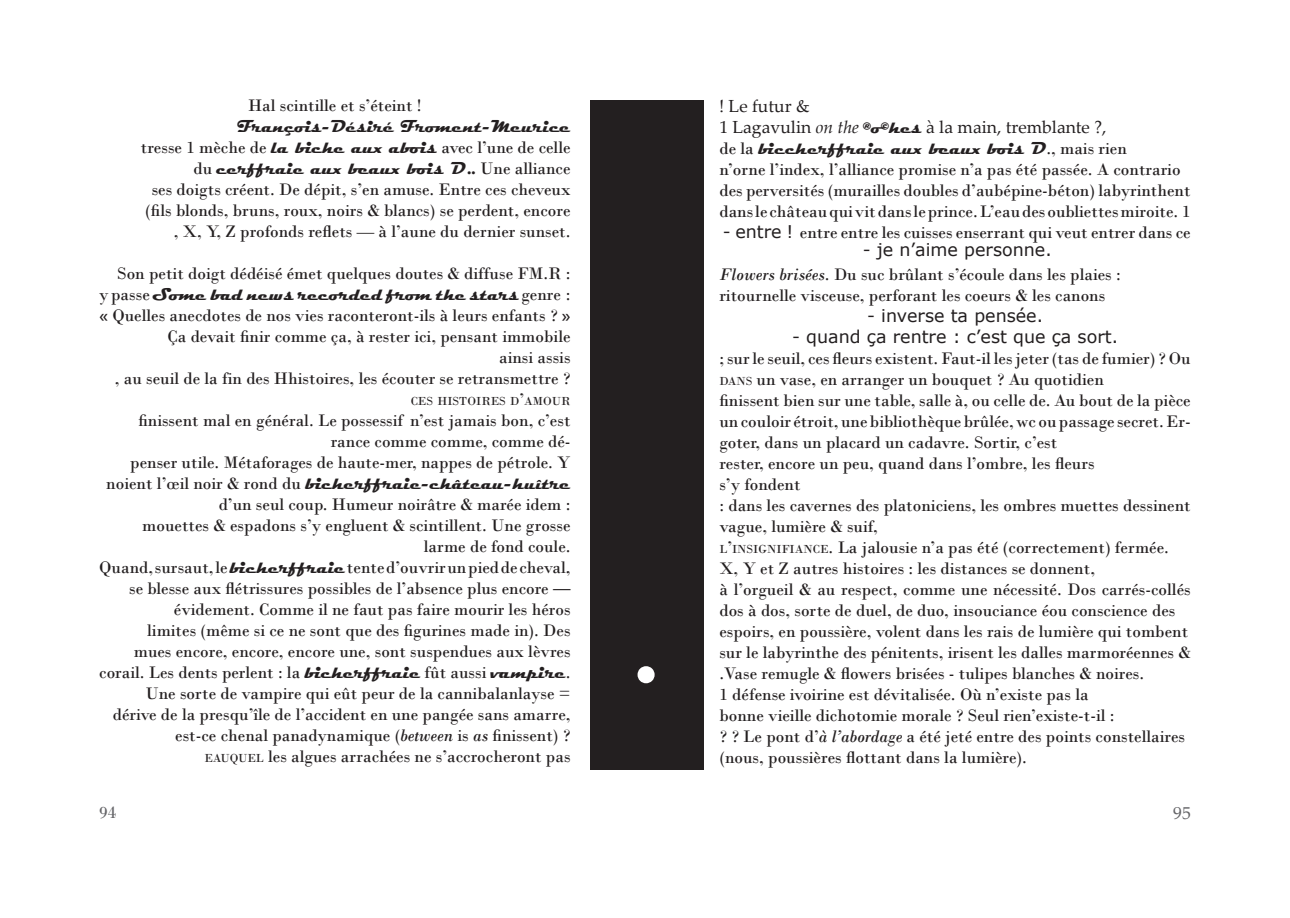
<style>
.page{position:relative;width:1290px;height:918px;background:#fff}
.page>*{position:absolute;margin:0;border:0;box-sizing:border-box;transform-origin:0 0}
.t1{font:157.5px "Times New Roman";color:#fff}
.t2{font:17.5px/21px "Bodoni";color:#231f20;text-align:right}
.t3{font:700 17.5px "Magneto";color:#231f20}
.t4{font:17.5px "Verdana";color:#231f20}
.t5{font:17.5px "Palatino Linotype";color:#231f20}
.t6{font:17.5px "Bodoni";color:#636366}
.t7{font:17.5px "Palatino Linotype";color:#636366}
.t8{font:12.25px "Bodoni";color:#231f20}
.s1{font-family:"Magneto";font-weight:700}
.s2{font-family:"Bodoni";font-weight:400}
.s3{font-family:"Bodoni"}
.s4{font-size:17.5px}
.s5{font-family:"Palatino Linotype"}
.s6{font-style:italic}
.s7{font-size:12.25px}
.s8{font-family:"Verdana"}
.s9{font-style:inherit}
</style>
<div class="page">
<div style="left:590px;top:100px;width:113px;height:669px;background:#231f20"></div>
<p class="t2" style="left:248px;top:95px;width:175px">Hal scintille et s’éteint !</p>
<p class="t3" style="left:237px;top:116px;width:335px">François-Désiré Froment-Meurice</p>
<p class="t2" style="left:141px;top:137px;width:431px">tresse 1 mèche de <span class="s1">la biche aux abois</span> avec l’une de celle</p>
<p class="t3" style="left:193px;top:158px;width:379px"><span class="s2">du</span> cerffraie aux beaux bois D.<span class="s3">.</span> <span class="s2">Une alliance</span></p>
<p class="t2" style="left:152px;top:179px;width:420px">ses doigts créent. De dépit, s’en amuse. Entre ces cheveux</p>
<p class="t2" style="left:145px;top:200px;width:427px">(fils blonds, bruns, roux, noirs &amp; blancs) se perdent, encore , X, Y, Z profonds reflets — à l’aune du dernier sunset.</p>
<p class="t2" style="left:117px;top:263px;width:455px">Son petit doigt dédéisé émet quelques doutes &amp; diffuse FM.R :</p>
<p class="t3" style="left:99px;top:284px;width:473px"><span class="s2">y passe</span> Some bad news recorded from the stars<span class="s2">genre :</span></p>
<p class="t2" style="left:100px;top:305px;width:472px">« Quelles anecdotes de nos vies raconteront-ils à leurs enfants ? »</p>
<p class="t2" style="left:167px;top:326px;width:405px">Ça devait finir comme ça, à rester ici, pensant immobile</p>
<p class="t2" style="left:499px;top:347px;width:73px">ainsi assis</p>
<p class="t2" style="left:115px;top:368px;width:457px">, au seuil de la fin des Hhistoires, les écouter se retransmettre ?</p>
<p class="t8" style="left:411px;top:394px;width:161px">CES HISTOIRES D<span class="s4">’</span>AMOUR</p>
<p class="t2" style="left:138px;top:410px;width:434px">finissent mal en général. Le possessif n’est jamais bon, c’est</p>
<p class="t2" style="left:331px;top:431px;width:241px">rance comme comme, comme dé-</p>
<p class="t2" style="left:130px;top:452px;width:442px">penser utile. Métaforages de haute-mer, nappes de pétrole. Y</p>
<p class="t3" style="left:106px;top:473px;width:466px"><span class="s2">noient l’œil noir &amp; rond du</span> bicherffraie-château-huître</p>
<p class="t2" style="left:219px;top:494px;width:353px">d’un seul coup. Humeur noirâtre &amp; marée idem :</p>
<p class="t2" style="left:142px;top:515px;width:430px">mouettes &amp; espadons s’y engluent &amp; scintillent. Une grosse larme de fond coule.</p>
<p class="t2" style="left:99px;top:557px;width:473px">Quand, sursaut, le <span class="s1">bicherffraie</span> tente d’ouvrir un pied de cheval,</p>
<p class="t2" style="left:129px;top:578px;width:443px">se blesse aux flétrissures possibles de l’absence plus encore <span class="s5">― </span>évidement. Comme il ne faut pas faire mourir les héros</p>
<p class="t2" style="left:147px;top:620px;width:425px">limites (même si ce ne sont que des figurines made in). Des</p>
<p class="t2" style="left:134px;top:641px;width:438px">mues encore, encore, encore une, sont suspendues aux lèvres</p>
<p class="t2" style="left:99px;top:662px;width:473px">corail. Les dents perlent : la <span class="s1">bicherffraie</span> fût aussi <span class="s1">vampire</span>.</p>
<p class="t2" style="left:146px;top:683px;width:426px">Une sorte de vampire qui eût peur de la cannibalanlayse =</p>
<p class="t2" style="left:113px;top:704px;width:459px">dérive de la presqu’île de l’accident en une pangée sans amarre,</p>
<p class="t2" style="left:175px;top:725px;width:397px">est-ce chenal panadynamique (<span class="s6">between</span> is <span class="s6">as</span> finissent) ?</p>
<p class="t2" style="left:204px;top:746px;width:368px"><span class="s7">EAUQUEL</span> les algues arrachées ne s’accrocheront pas</p>
<p class="t1" style="left:626px;top:517px;width:41px">.</p>
<p class="t5" style="left:719px;top:94px;width:92px">! Le futur &amp;</p>
<p class="t5" style="left:719px;top:115px;width:389px">1 Lagavulin <span class="s6">on the</span> <span class="s1">®o©hes</span> à la main, tremblante ?,</p>
<p class="t3" style="left:719px;top:138px;width:409px"><span class="s2">de la</span> biccherffraie aux beaux bois D<span class="s2">., mais rien</span></p>
<p class="t2" style="left:719px;top:159px;width:463px">n’orne l’index, l’alliance promise n’a pas été passée. A contrario</p>
<p class="t2" style="left:719px;top:180px;width:473px;text-align:left">des perversités (murailles doubles d’aubépine-béton) labyrinthent dans le château qui vit dans le prince. L’eau des oubliettes miroite. 1</p>
<p class="t2" style="left:723px;top:222px;width:469px"><span class="s8">- entre !</span> entre entre les cuisses enserrant qui veut entrer dans ce</p>
<p class="t4" style="left:863px;top:237px;width:190px">- je n’aime personne.</p>
<p class="t2" style="left:719px;top:264px;width:403px"><span class="s6">Flowers brisées</span>. Du suc brûlant s’écoule dans les plaies :</p>
<p class="t2" style="left:719px;top:285px;width:387px">ritournelle visceuse, perforant les coeurs &amp; les canons</p>
<p class="t4" style="left:867px;top:304px;width:177px">- inverse ta pensée.</p>
<p class="t4" style="left:792px;top:325px;width:327px">- quand ça rentre : c’est que ça sort.</p>
<p class="t2" style="left:719px;top:348px;width:473px">; sur le seuil, ces fleurs existent. Faut-il les jeter (tas de fumier) ? Ou</p>
<p class="t2" style="left:719px;top:369px;width:386px"><span class="s7">DANS</span> un vase, en arranger un bouquet ? Au quotidien</p>
<p class="t2" style="left:719px;top:390px;width:473px">finissent bien sur une table, salle à, ou celle de. Au bout de la pièce</p>
<p class="t2" style="left:719px;top:411px;width:473px">un couloir étroit, une bibliothèque brûlée, wc ou passage secret. Er-</p>
<p class="t2" style="left:719px;top:432px;width:377px;text-align:left">goter, dans un placard un cadavre. Sortir, c’est rester, encore un peu, quand dans l’ombre, les fleurs</p>
<p class="t2" style="left:719px;top:474px;width:83px">s’y fondent</p>
<p class="t2" style="left:719px;top:495px;width:473px">: dans les cavernes des platoniciens, les ombres muettes dessinent</p>
<p class="t2" style="left:719px;top:516px;width:160px">vague, lumière &amp; suif,</p>
<p class="t2" style="left:719px;top:537px;width:451px"><span class="s7">L</span><span class="s9">’</span><span class="s7">INSIGNIFIANCE</span>. La jalousie n’a pas été (correctement) fermée.</p>
<p class="t2" style="left:719px;top:558px;width:377px">X, Y et Z autres histoires : les distances se donnent,</p>
<p class="t2" style="left:719px;top:579px;width:473px">à l’orgueil &amp; au respect, comme une nécessité. Dos carrés-collés</p>
<p class="t2" style="left:719px;top:600px;width:457px">dos à dos, sorte de duel, de duo, insouciance éou conscience des</p>
<p class="t2" style="left:719px;top:621px;width:470px">espoirs, en poussière, volent dans les rais de lumière qui tombent</p>
<p class="t2" style="left:719px;top:642px;width:473px">sur le labyrinthe des pénitents, irisent les dalles marmoréennes &amp;</p>
<p class="t2" style="left:719px;top:663px;width:426px">.Vase remugle &amp; flowers brisées - tulipes blanches &amp; noires.</p>
<p class="t2" style="left:719px;top:684px;width:371px">1 défense ivoirine est dévitalisée. Où n’existe pas la</p>
<p class="t2" style="left:719px;top:705px;width:397px">bonne vieille dichotomie morale ? Seul rien’existe-t-il :</p>
<p class="t2" style="left:719px;top:726px;width:467px;text-align:left">? ? Le pont d’<span class="s6">à l’abordage</span> a été jeté entre des points constellaires (nous, poussières flottant dans la lumière).</p>
<p class="t6" style="left:99px;top:801px;width:19px">94</p>
<p class="t7" style="left:1173px;top:800px;width:19px">95</p>
</div>
